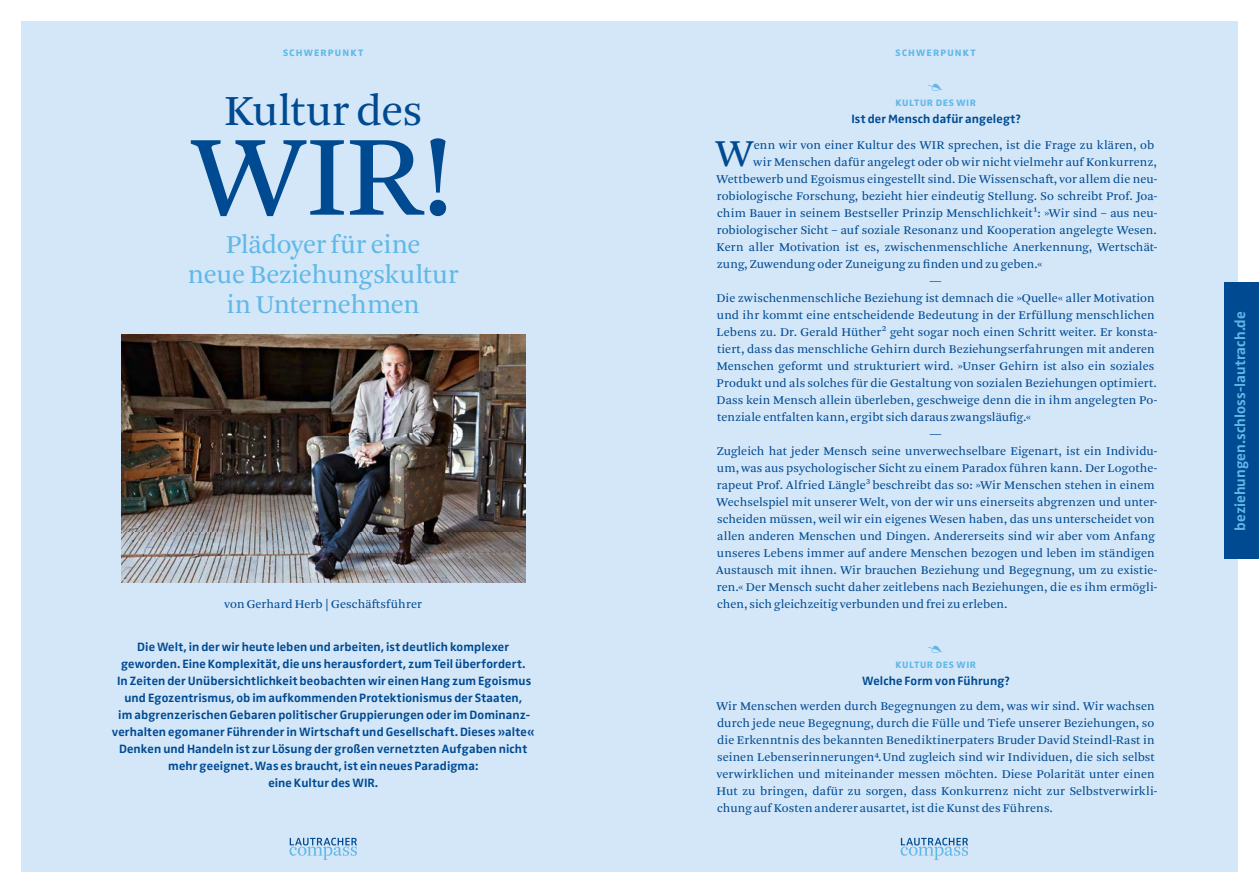
<style>
.page{position:relative;width:1259px;height:893px;background:#fff}
.page>*{position:absolute;margin:0;border:0;box-sizing:border-box;transform-origin:0 0}
.t1{font:120px "Arnhem Pro Blond";color:#004a92}
.t2{font:45px "Arnhem Pro Blond";letter-spacing:-.015em;color:#004a92}
.t3{font:39.9px "Arnhem Pro Blond";color:#004a92}
.t4{font:27px/30px "Arnhem Pro Blond";letter-spacing:-.015em;color:#61b8e8;text-align:center}
.t5{font:700 15px "Zwo Pro";letter-spacing:.005em;color:#61b8e8}
.t6{font:12.45px/17px "Arnhem Pro Blond";letter-spacing:.01em;color:#004a92}
.t7{font:700 12.45px/17px "Zwo Pro";letter-spacing:.01em;color:#004a92;text-align:center}
.t8{font:700 12.45px "Zwo Pro";letter-spacing:.035em;color:#61b8e8}
.t9{font:700 12.45px "Zwo Pro";letter-spacing:-.01em;color:#61b8e8}
.t10{font:300 expanded 12.45px "Zwo Pro";color:#61b8e8}
</style>
<div class="page">
<div style="left:21px;top:21px;width:1216px;height:851px;background:#d4e7f8"></div>
<div style="left:1225px;top:283px;width:34px;height:276px;background:#004a92"></div>
<img style="left:121px;top:335px;width:404px;height:248px">
<svg style="left:289px;top:838px;width:68px;height:22px"></svg>
<svg style="left:900px;top:838px;width:68px;height:22px"></svg>
<p class="t8" style="left:283px;top:43px;width:82px">Schwerpunkt</p>
<h2 class="t2" style="left:224px;top:82px;width:200px">Kultur des</h2>
<h1 class="t1" style="left:192px;top:99px;width:263px">WIR!</h1>
<h3 class="t4" style="left:188px;top:230px;width:272px">Plädoyer für eine<br>neue Beziehungskultur in Unternehmen</h3>
<p class="t6" style="left:225px;top:596px;width:199px">von Gerhard Herb | Geschäftsführer</p>
<p class="t7" style="left:112px;top:637px;width:424px">Die Welt, in der wir heute leben und arbeiten, ist deutlich komplexer geworden. Eine Komplexität, die uns herausfordert, zum Teil überfordert.<br>In Zeiten der Unübersichtlichkeit beobachten wir einen Hang zum Egoismus und Egozentrismus, ob im aufkommenden Protektionismus der Staaten,<br>im abgrenzerischen Gebaren politischer Gruppierungen oder im Dominanz&shy;verhalten egomaner Führender in Wirtschaft und Gesellschaft. Dieses »alte« Denken und Handeln ist zur Lösung der großen vernetzten Aufgaben nicht mehr geeignet. Was es braucht, ist ein neues Paradigma:<br>eine Kultur des WIR.</p>
<p class="t8" style="left:895px;top:43px;width:82px">Schwerpunkt</p>
<p class="t8" style="left:904px;top:43px;width:82px">Schwerpunkt</p>
<p class="t10" style="left:928px;top:78px;width:16px">❧</p>
<p class="t9" style="left:895px;top:93px;width:83px">kultur deS wir</p>
<p class="t7" style="left:851px;top:110px;width:171px">Ist der Mensch dafür angelegt?</p>
<h3 class="t3" style="left:716px;top:127px;width:39px">W</h3>
<p class="t6" style="left:754px;top:137px;width:402px">enn wir von einer Kultur des WIR sprechen, ist die Frage zu klären, ob</p>
<p class="t6" style="left:753px;top:154px;width:405px">wir Menschen dafür angelegt oder ob wir nicht vielmehr auf Konkurrenz,</p>
<p class="t6" style="left:716px;top:171px;width:442px">Wettbewerb und Egoismus eingestellt sind. Die Wissenschaft, vor allem die neu-</p>
<p class="t6" style="left:717px;top:188px;width:442px">robiologische Forschung, bezieht hier eindeutig Stellung. So schreibt Prof. Joa-</p>
<p class="t6" style="left:717px;top:205px;width:441px">chim Bauer in seinem Bestseller Prinzip Menschlichkeit1: »Wir sind – aus neu-</p>
<p class="t6" style="left:717px;top:222px;width:441px">robiologischer Sicht – auf soziale Resonanz und Kooperation angelegte Wesen.</p>
<p class="t6" style="left:716px;top:239px;width:442px">Kern aller Motivation ist es, zwischenmenschliche Anerkennung, Wertschät-</p>
<p class="t6" style="left:717px;top:256px;width:327px">zung, Zuwendung oder Zuneigung zu finden und zu geben.«</p>
<p class="t6" style="left:929px;top:273px;width:14px">—</p>
<p class="t6" style="left:716px;top:290px;width:439px">Die zwischenmenschliche Beziehung ist demnach die »Quelle« aller Motivation</p>
<p class="t6" style="left:717px;top:307px;width:439px">und ihr kommt eine entscheidende Bedeutung in der Erfüllung menschlichen</p>
<p class="t6" style="left:716px;top:324px;width:442px">Lebens zu. Dr. Gerald Hüther2 geht sogar noch einen Schritt weiter. Er konsta-</p>
<p class="t6" style="left:717px;top:341px;width:439px">tiert, dass das menschliche Gehirn durch Beziehungserfahrungen mit anderen</p>
<p class="t6" style="left:717px;top:358px;width:439px">Menschen geformt und strukturiert wird. »Unser Gehirn ist also ein soziales</p>
<p class="t6" style="left:716px;top:375px;width:442px">Produkt und als solches für die Gestaltung von sozialen Beziehungen optimiert.</p>
<p class="t6" style="left:716px;top:392px;width:442px">Dass kein Mensch allein überleben, geschweige denn die in ihm angelegten Po-</p>
<p class="t6" style="left:717px;top:409px;width:315px">tenziale entfalten kann, ergibt sich daraus zwangsläufig.«</p>
<p class="t6" style="left:929px;top:426px;width:14px">—</p>
<p class="t6" style="left:717px;top:443px;width:442px">Zugleich hat jeder Mensch seine unverwechselbare Eigenart, ist ein Individu-</p>
<p class="t6" style="left:717px;top:460px;width:442px">um, was aus psychologischer Sicht zu einem Paradox führen kann. Der Logothe-</p>
<p class="t6" style="left:717px;top:477px;width:439px">rapeut Prof. Alfried Längle3 beschreibt das so: »Wir Menschen stehen in einem</p>
<p class="t6" style="left:716px;top:494px;width:442px">Wechselspiel mit unserer Welt, von der wir uns einerseits abgrenzen und unter-</p>
<p class="t6" style="left:717px;top:511px;width:439px">scheiden müssen, weil wir ein eigenes Wesen haben, das uns unterscheidet von</p>
<p class="t6" style="left:717px;top:528px;width:439px">allen anderen Menschen und Dingen. Andererseits sind wir aber vom Anfang</p>
<p class="t6" style="left:717px;top:545px;width:439px">unseres Lebens immer auf andere Menschen bezogen und leben im ständigen</p>
<p class="t6" style="left:716px;top:562px;width:442px">Austausch mit ihnen. Wir brauchen Beziehung und Begegnung, um zu existie-</p>
<p class="t6" style="left:717px;top:579px;width:442px">ren.« Der Mensch sucht daher zeitlebens nach Beziehungen, die es ihm ermögli-</p>
<p class="t6" style="left:717px;top:596px;width:292px">chen, sich gleichzeitig verbunden und frei zu erleben.</p>
<p class="t10" style="left:928px;top:639px;width:16px">❧</p>
<p class="t9" style="left:895px;top:654px;width:83px">kultur deS wir</p>
<p class="t7" style="left:862px;top:671px;width:149px">Welche Form von Führung?</p>
<p class="t6" style="left:716px;top:698px;width:442px">Wir Menschen werden durch Begegnungen zu dem, was wir sind. Wir wachsen durch jede neue Begegnung, durch die Fülle und Tiefe unserer Beziehungen, so die Erkenntnis des bekannten Benediktinerpaters Bruder David Steindl-Rast in seinen Lebenserinnerungen4. Und zugleich sind wir Individuen, die sich selbst verwirklichen und miteinander messen möchten. Diese Polarität unter einen Hut zu bringen, dafür zu sorgen, dass Konkurrenz nicht zur Selbstverwirkli&shy;chung auf Kosten anderer ausartet, ist die Kunst des Führens.</p>
<p class="t5" style="left:1228px;top:531px;width:221px;rotate:-90deg">beziehungen.schloss-lautrach.de</p>
</div>
